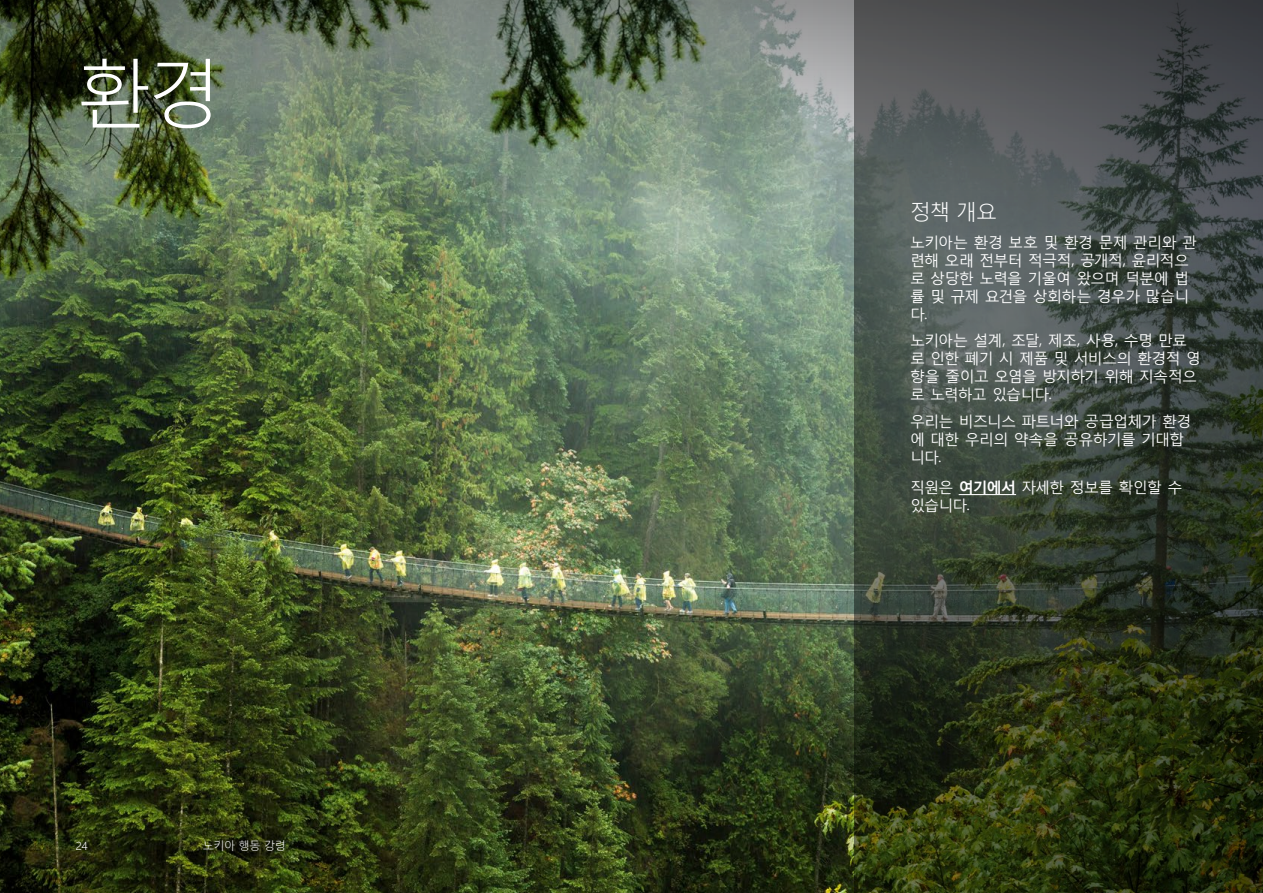
<style>
.page{position:relative;width:1263px;height:893px;background:#fff}
.page>*{position:absolute;margin:0;border:0;box-sizing:border-box;transform-origin:0 0}
.t1{font:300 75px "Malgun Gothic";color:#fff}
.t2{font:300 21px "Malgun Gothic";color:#fff}
.t3{font:15px/18px "Malgun Gothic";letter-spacing:-.05em;color:#fff}
.t4{font:300 11.25px "Malgun Gothic";letter-spacing:-.025em;color:#fff}
.s1{font-weight:700}
</style>
<div class="page">
<img style="left:0;top:310px;width:599px;height:583px">
<img style="left:0;top:0;width:599px;height:310px">
<img style="left:599px;top:0;width:256px;height:893px">
<svg style="left:855px;top:0;width:408px;height:893px;background:#3a4235"></svg>
<hr style="left:959px;top:494px;width:57px;height:1px;background:#fff">
<h1 class="t1" style="left:77px;top:52px;width:146px">환경</h1>
<p class="t4" style="left:76px;top:840px;width:14px">24</p>
<p class="t4" style="left:203px;top:840px;width:85px">노키아 행동 강령</p>
<h2 class="t2" style="left:910px;top:200px;width:89px">정책 개요</h2>
<p class="t3" style="left:910px;top:232px;width:288px">노키아는 환경 보호 및 환경 문제 관리와 관 련해 오래 전부터 적극적, 공개적, 윤리적으 로 상당한 노력을 기울여 왔으며 덕분에 법 률 및 규제 요건을 상회하는 경우가 많습니 다.</p>
<p class="t3" style="left:910px;top:331px;width:292px">노키아는 설계, 조달, 제조, 사용, 수명 만료 로 인한 폐기 시 제품 및 서비스의 환경적 영 향을 줄이고 오염을 방지하기 위해 지속적으 로 노력하고 있습니다.</p>
<p class="t3" style="left:910px;top:411px;width:283px">우리는 비즈니스 파트너와 공급업체가 환경 에 대한 우리의 약속을 공유하기를 기대합 니다.</p>
<p class="t3" style="left:910px;top:478px;width:274px">직원은 <span class="s1">여기에서</span> 자세한 정보를 확인할 수 있습니다.</p>
</div>
